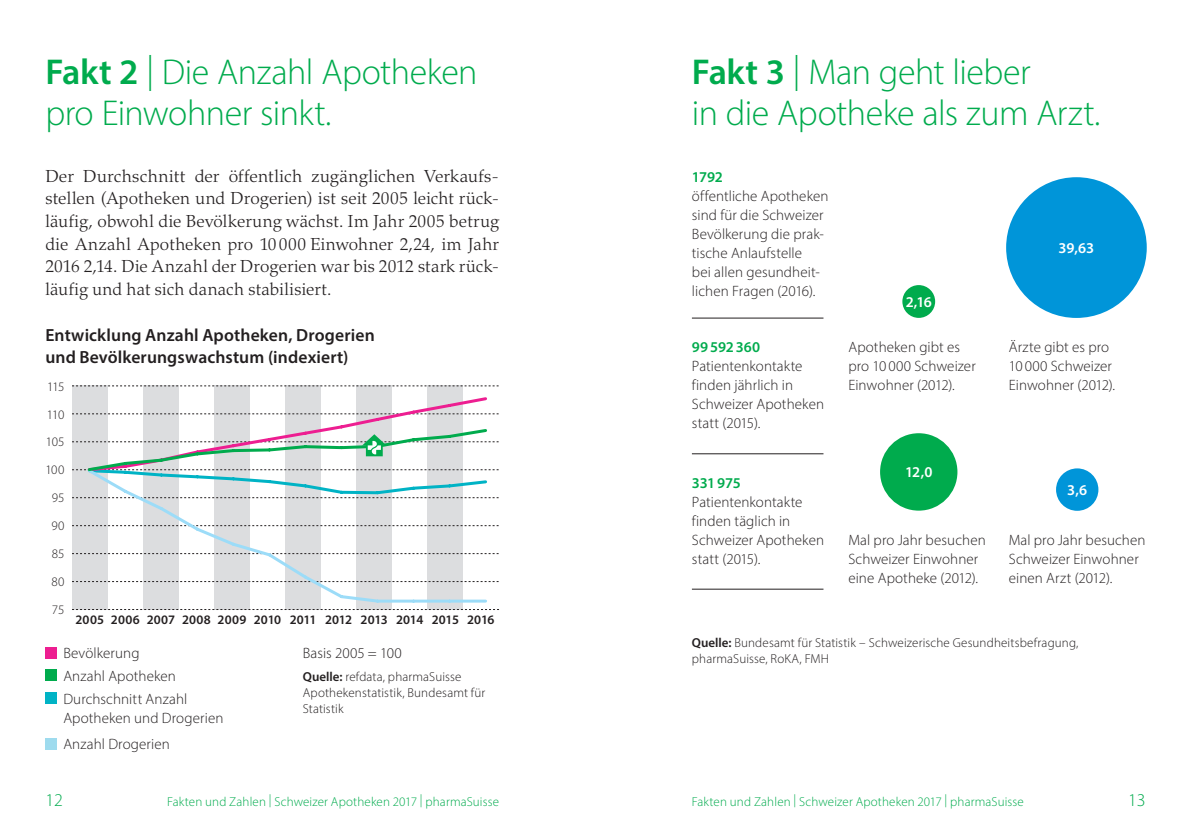
<style>
.page{position:relative;width:1191px;height:840px;background:#fff}
.page>*{position:absolute;margin:0;border:0;box-sizing:border-box;transform-origin:0 0}
.Titel{font:300 36px/41px "Myriad Pro";letter-spacing:-.015em;color:#00ab4d}
.t1{font:300 18px "Myriad Pro";color:#00ab4d}
.Untertitel{font:600 17.6px/22.6px "Myriad Pro";letter-spacing:.005em;color:#231f20}
.Lauftext_Serif{font:300 17.4px/22.6px "Palatino LT Std";letter-spacing:.015em;color:#231f20;text-align:justify}
.Lauftext_SansSerif{font:300 15px/19px "Myriad Pro";letter-spacing:.005em;color:#231f20}
.Lauftext_SansSerif-2{font:600 15px "Myriad Pro";letter-spacing:-.025em;color:#fff}
.G___Lauftext_7_5pt{font:300 15px "Myriad Pro";color:#231f20}
.Lauftext_SansSerif-3{font:600 15px "Myriad Pro";letter-spacing:-.005em;color:#00ab4d}
.Lauftext_SansSerif-4{font:600 15px "Myriad Pro";letter-spacing:.02em;color:#00ab4d}
.Quelle{font:300 13px/16px "Myriad Pro";letter-spacing:.01em;color:#231f20}
.t2{font:300 13px "Myriad Pro";letter-spacing:.01em;color:#00ab4d}
.t3{font:600 13px "Myriad Pro";letter-spacing:.01em;color:#231f20}
.s1{font-weight:600}
</style>
<div class="page">
<div style="left:880px;top:433px;width:77px;height:77px;background:#00ab4d;border-radius:50%"></div>
<div style="left:1056px;top:468px;width:42px;height:42px;background:#0095d9;border-radius:50%"></div>
<hr style="left:692px;top:317px;width:131px;height:1px;background:#231f20">
<hr style="left:692px;top:453px;width:131px;height:1px;background:#231f20">
<hr style="left:692px;top:588px;width:131px;height:1px;background:#231f20">
<div style="left:902px;top:285px;width:33px;height:33px;background:#00ab4d;border-radius:50%"></div>
<div style="left:1006px;top:177px;width:140px;height:141px;background:#0095d9;border-radius:50%"></div>
<div style="left:45px;top:669px;width:12px;height:11px;background:#00ab4d"></div>
<div style="left:45px;top:646px;width:12px;height:12px;background:#ed1e91"></div>
<div style="left:45px;top:692px;width:12px;height:11px;background:#00b3c5"></div>
<div style="left:45px;top:737px;width:12px;height:11px;background:#9edbee"></div>
<div style="left:72px;top:385px;width:36px;height:224px;background:#dcdddf"></div>
<div style="left:143px;top:385px;width:36px;height:224px;background:#dcdddf"></div>
<div style="left:214px;top:385px;width:36px;height:224px;background:#dcdddf"></div>
<div style="left:285px;top:385px;width:36px;height:224px;background:#dcdddf"></div>
<div style="left:356px;top:385px;width:36px;height:224px;background:#dcdddf"></div>
<div style="left:428px;top:385px;width:35px;height:224px;background:#dcdddf"></div>
<svg style="left:72px;top:581px;width:426px;height:1px"></svg>
<svg style="left:72px;top:553px;width:426px;height:1px"></svg>
<svg style="left:72px;top:525px;width:426px;height:1px"></svg>
<svg style="left:72px;top:385px;width:426px;height:1px"></svg>
<svg style="left:85px;top:498px;width:403px;height:106px"></svg>
<svg style="left:72px;top:395px;width:426px;height:103px"></svg>
<p class="Titel" style="left:45px;top:51px;width:434px"><span class="s1">Fakt 2</span> | Die Anzahl Apotheken pro Einwohner sinkt.</p>
<p class="Lauftext_Serif" style="left:45px;top:165px;width:455px">Der Durchschnitt der öffentlich zugänglichen Verkaufs&shy;stellen (Apotheken und Drogerien) ist seit 2005 leicht rück&shy;läufig, obwohl die Bevölkerung wächst. Im Jahr 2005 betrug die Anzahl Apotheken pro 10 000 Einwohner 2,24, im Jahr 2016 2,14. Die Anzahl der Drogerien war bis 2012 stark rück&shy;läufig und hat sich danach stabilisiert.</p>
<p class="Untertitel" style="left:45px;top:323px;width:331px">Entwicklung Anzahl Apotheken, Drogerien und Bevölkerungswachstum (indexiert)</p>
<p class="Quelle" style="left:47px;top:378px;width:19px">115</p>
<p class="Quelle" style="left:47px;top:406px;width:19px">110</p>
<p class="Quelle" style="left:46px;top:433px;width:20px">105</p>
<p class="Quelle" style="left:45px;top:461px;width:20px">100</p>
<p class="Quelle" style="left:52px;top:489px;width:14px">95</p>
<p class="Quelle" style="left:51px;top:517px;width:15px">90</p>
<p class="Quelle" style="left:52px;top:545px;width:14px">85</p>
<p class="Quelle" style="left:51px;top:567px;width:14px;line-height:28.4px">80<br>75</p>
<p class="t3" style="left:75px;top:611px;width:420px">2005 2006 2007 2008 2009 2010 2011 2012 2013 2014 2015 2016</p>
<p class="Lauftext_SansSerif" style="left:63px;top:643px;width:78px">Bevölkerung</p>
<p class="Lauftext_SansSerif" style="left:63px;top:666px;width:114px">Anzahl Apotheken</p>
<p class="Lauftext_SansSerif" style="left:63px;top:688px;width:162px">Durchschnitt Anzahl<br>Apotheken und Drogerien</p>
<p class="Lauftext_SansSerif" style="left:63px;top:734px;width:108px">Anzahl Drogerien</p>
<p class="G___Lauftext_7_5pt" style="left:303px;top:644px;width:101px">Basis 2005 = 100</p>
<p class="Quelle" style="left:303px;top:668px;width:184px"><span class="s1">Quelle:</span> refdata, pharmaSuisse<br>Apothekenstatistik, Bundesamt für<br>Statistik</p>
<p class="Titel" style="left:692px;top:51px;width:410px"><span class="s1">Fakt 3</span> | Man geht lieber<br>in die Apotheke als zum Arzt.</p>
<p class="Lauftext_SansSerif-3" style="left:692px;top:167px;width:33px">1792</p>
<p class="Lauftext_SansSerif" style="left:692px;top:186px;width:138px">öffentliche Apotheken sind für die Schweizer<br>Bevölkerung die prak&shy;tische Anlaufstelle<br>bei allen gesundheit&shy;lichen Fragen (2016).</p>
<p class="Lauftext_SansSerif-4" style="left:692px;top:337px;width:70px">99592360</p>
<p class="Lauftext_SansSerif" style="left:692px;top:356px;width:134px">Patientenkontakte finden jährlich in<br>Schweizer Apotheken statt (2015).</p>
<p class="Lauftext_SansSerif-3" style="left:692px;top:473px;width:51px">331975</p>
<p class="Lauftext_SansSerif" style="left:692px;top:492px;width:134px">Patientenkontakte finden täglich in<br>Schweizer Apotheken statt (2015).</p>
<p class="Lauftext_SansSerif-2" style="left:905px;top:292px;width:28px">2,16</p>
<p class="Lauftext_SansSerif" style="left:848px;top:337px;width:129px">Apotheken gibt es pro 10 000 Schweizer<br>Einwohner (2012).</p>
<p class="Lauftext_SansSerif-2" style="left:905px;top:462px;width:29px">12,0</p>
<p class="Lauftext_SansSerif-2" style="left:1058px;top:238px;width:37px">39,63</p>
<p class="Lauftext_SansSerif" style="left:1008px;top:337px;width:108px">Ärzte gibt es pro<br>10 000 Schweizer<br>Einwohner (2012).</p>
<p class="Lauftext_SansSerif-2" style="left:1067px;top:480px;width:21px">3,6</p>
<p class="Lauftext_SansSerif" style="left:848px;top:529px;width:139px">Mal pro Jahr besuchen<br>Schweizer Einwohner eine Apotheke (2012).</p>
<p class="Lauftext_SansSerif" style="left:1008px;top:529px;width:138px">Mal pro Jahr besuchen<br>Schweizer Einwohner einen Arzt (2012).</p>
<p class="Quelle" style="left:692px;top:634px;width:388px"><span class="s1">Quelle:</span> Bundesamt für Statistik – Schweizerische Gesundheitsbefragung, pharmaSuisse, RoKA, FMH</p>
<p class="t1" style="left:45px;top:788px;width:19px">12</p>
<p class="t2" style="left:167px;top:793px;width:333px">Fakten und Zahlen | Schweizer Apotheken 2017 | pharmaSuisse</p>
<p class="t2" style="left:692px;top:793px;width:333px">Fakten und Zahlen | Schweizer Apotheken 2017 | pharmaSuisse</p>
<p class="t1" style="left:1128px;top:788px;width:19px">13</p>
</div>
